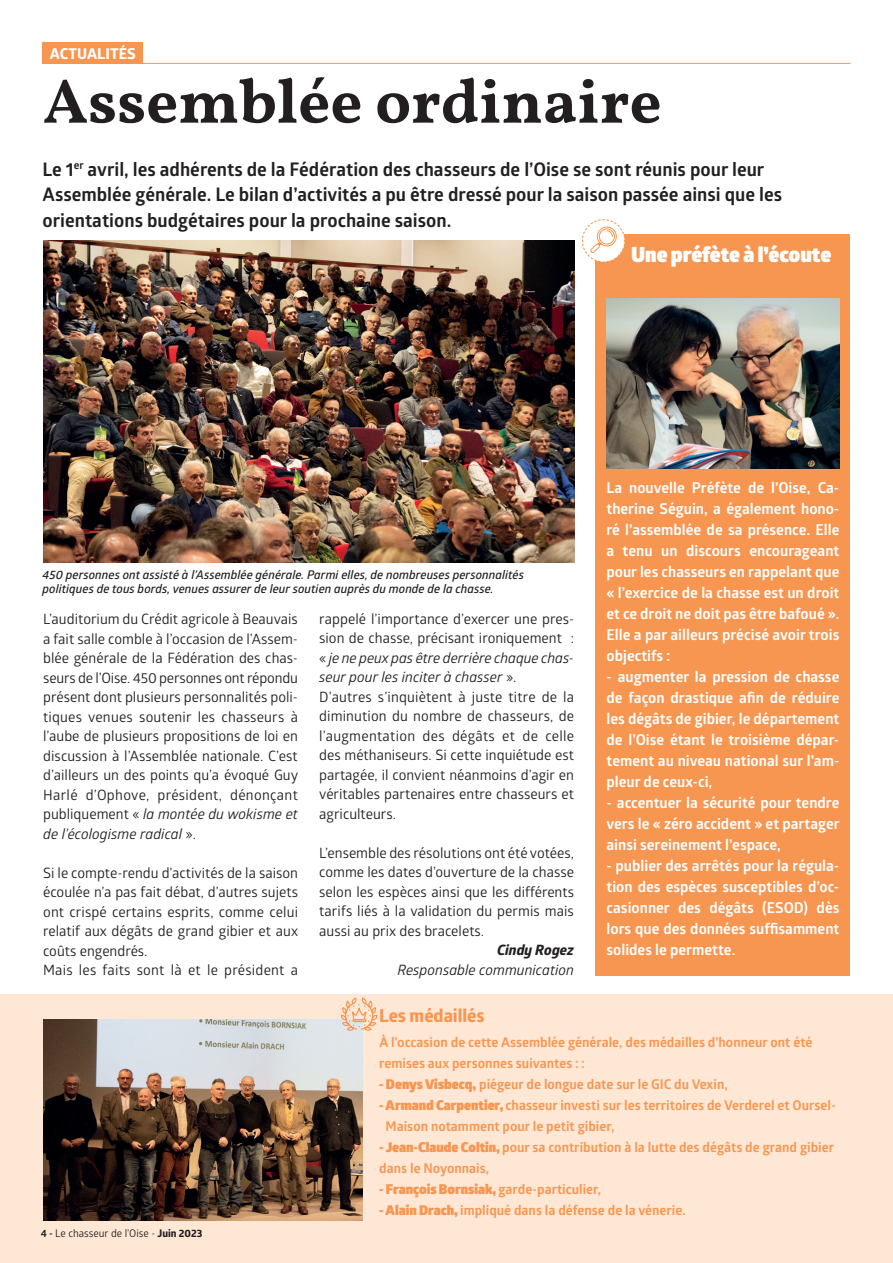
<style>
.page{position:relative;width:893px;height:1263px;background:#fff}
.page>*{position:absolute;margin:0;border:0;box-sizing:border-box;transform-origin:0 0}
.t1{font:700 63px "Vollkorn";color:#231f20}
.t2{font:900 21px "Glober";color:#fff}
.t3{font:700 18.75px/25.5px "Glober";color:#231f20}
.t4{font:700 18px "Globerx";color:#f79651}
.t5{font:700 15px/21px "Glober";color:#fff;text-align:justify}
.t6{font:700 15px "Globerx";letter-spacing:.01em;color:#fff}
.t7{font:14.25px/19.5px "Glober";color:#231f20;text-align:justify}
.t8{font:italic 14.25px "Glober";color:#231f20}
.t9{font:italic 700 14.25px "Globerx";color:#231f20}
.t10{font:700 13.5px/21px "Glober";color:#f79651}
.t11{font:900 13.5px "Glober";color:#f79651}
.t12{font:italic 600 12px/14.4px "Glober";color:#231f20}
.t13{font:10.5px "Glober";color:#231f20}
.s1{font-style:italic}
.s2{font-weight:900}
.s3{font-weight:700}
.s4{font-family:"Globerx";font-weight:700}
</style>
<div class="page">
<div style="left:43px;top:43px;width:100px;height:21px;background:#f79651"></div>
<hr style="left:71px;top:63px;width:779px;height:1px;background:#f79651">
<div style="left:0;top:995px;width:893px;height:268px;background:#fee7d4"></div>
<div style="left:595px;top:234px;width:255px;height:741px;background:#f79651"></div>
<svg style="left:582px;top:219px;width:43px;height:43px"></svg>
<img style="left:43px;top:1019px;width:319px;height:201px">
<img style="left:43px;top:241px;width:531px;height:322px">
<img style="left:606px;top:298px;width:233px;height:170px">
<svg style="left:341px;top:998px;width:36px;height:33px"></svg>
<p class="t6" style="left:50px;top:42px;width:88px">ACTUALITÉS</p>
<h1 class="t1" style="left:43px;top:54px;width:620px">Assemblée ordinaire</h1>
<p class="t3" style="left:43px;top:156px;width:741px">Le 1<sup>er</sup> avril, les adhérents de la Fédération des chasseurs de l’Oise se sont réunis pour leur<br>Assemblée générale. Le bilan d’activités a pu être dressé pour la saison passée ainsi que les orientations budgétaires pour la prochaine saison.</p>
<h2 class="t2" style="left:631px;top:239px;width:202px">Une préfète à l’écoute</h2>
<p class="t5" style="left:606px;top:477px;width:234px">La nouvelle Préfète de l’Oise, Ca&shy;therine Séguin, a également hono&shy;ré l’assemblée de sa présence. Elle a tenu un discours encourageant pour les chasseurs en rappelant que « l’exercice de la chasse est un droit et ce droit ne doit pas être bafoué ».<br>Elle a par ailleurs précisé avoir trois objectifs :</p>
<p class="t5" style="left:606px;top:666px;width:234px">- augmenter la pression de chasse de façon drastique afin de réduire les dégâts de gibier, le département de l’Oise étant le troisième dépar&shy;tement au niveau national sur l’am&shy;pleur de ceux-ci,</p>
<p class="t5" style="left:606px;top:792px;width:235px">- accentuer la sécurité pour tendre vers le « zéro accident » et partager ainsi sereinement l’espace,</p>
<p class="t5" style="left:606px;top:855px;width:234px">- publier des arrêtés pour la régula&shy;tion des espèces susceptibles d’oc&shy;casionner des dégâts (ESOD) dès lors que des données suffisamment solides le permette.</p>
<p class="t12" style="left:43px;top:567px;width:483px">450 personnes ont assisté à l’Assemblée générale. Parmi elles, de nombreuses personnalités politiques de tous bords, venues assurer de leur soutien auprès du monde de la chasse.</p>
<p class="t7" style="left:319px;top:609px;width:256px;text-align:left">rappelé l’importance d’exercer une pres&shy;sion de chasse, précisant ironiquement : « <span class="s1">je ne peux pas être derrière chaque chas&shy;seur pour les inciter à chasser</span> ».<br>D’autres s’inquiètent à juste titre de la diminution du nombre de chasseurs, de l’augmentation des dégâts et de celle des méthaniseurs. Si cette inquiétude est partagée, il convient néanmoins d’agir en véritables partenaires entre chasseurs et agriculteurs.</p>
<p class="t7" style="left:319px;top:842px;width:256px">L’ensemble des résolutions ont été votées, comme les dates d’ouverture de la chasse selon les espèces ainsi que les différents tarifs liés à la validation du permis mais aussi au prix des bracelets.</p>
<p class="t9" style="left:497px;top:940px;width:79px">Cindy Rogez</p>
<p class="t8" style="left:397px;top:960px;width:178px">Responsable communication</p>
<p class="t4" style="left:379px;top:1002px;width:107px">Les médaillés</p>
<p class="t10" style="left:379px;top:1032px;width:435px">À l’occasion de cette Assemblée générale, des médailles d’honneur ont été remises aux personnes suivantes : :</p>
<p class="t10" style="left:379px;top:1074px;width:350px"><span class="s2">- Denys Visbecq,</span> piégeur de longue date sur le GIC du Vexin,</p>
<p class="t10" style="left:386px;top:1095px;width:452px;text-indent:-6px"><span class="s2">- Armand Carpentier,</span> chasseur investi sur les territoires de Verderel et Oursel-<br>Maison notamment pour le petit gibier,</p>
<p class="t10" style="left:379px;top:1137px;width:456px"><span class="s2">- Jean-Claude Coltin,</span> pour sa contribution à la lutte des dégâts de grand gibier dans le Noyonnais,</p>
<p class="t11" style="left:379px;top:1179px;width:223px">- François Bornsiak, <span class="s3">garde-particulier,</span></p>
<p class="t10" style="left:379px;top:1200px;width:308px"><span class="s2">- Alain Drach,</span> impliqué dans la défense de la vénerie.</p>
<p class="t7" style="left:43px;top:609px;width:257px">L’auditorium du Crédit agricole à Beauvais a fait salle comble à l’occasion de l’Assem&shy;blée générale de la Fédération des chas&shy;seurs de l’Oise. 450 personnes ont répondu présent dont plusieurs personnalités poli&shy;tiques venues soutenir les chasseurs à l’aube de plusieurs propositions de loi en discussion à l’Assemblée nationale. C’est d’ailleurs un des points qu’a évoqué Guy Harlé d’Ophove, président, dénonçant publiquement « <span class="s1">la montée du wokisme et de l’écologisme radical</span> ».</p>
<p class="t7" style="left:43px;top:862px;width:256px;text-align:left">Si le compte-rendu d’activités de la saison écoulée n’a pas fait débat, d’autres sujets ont crispé certains esprits, comme celui relatif aux dégâts de grand gibier et aux coûts engendrés.<br>Mais les faits sont là et le président a</p>
<p class="t13" style="left:41px;top:1225px;width:163px"><span class="s3">4 -</span> Le chasseur de l’Oise - <span class="s4">Juin 2023</span></p>
</div>
